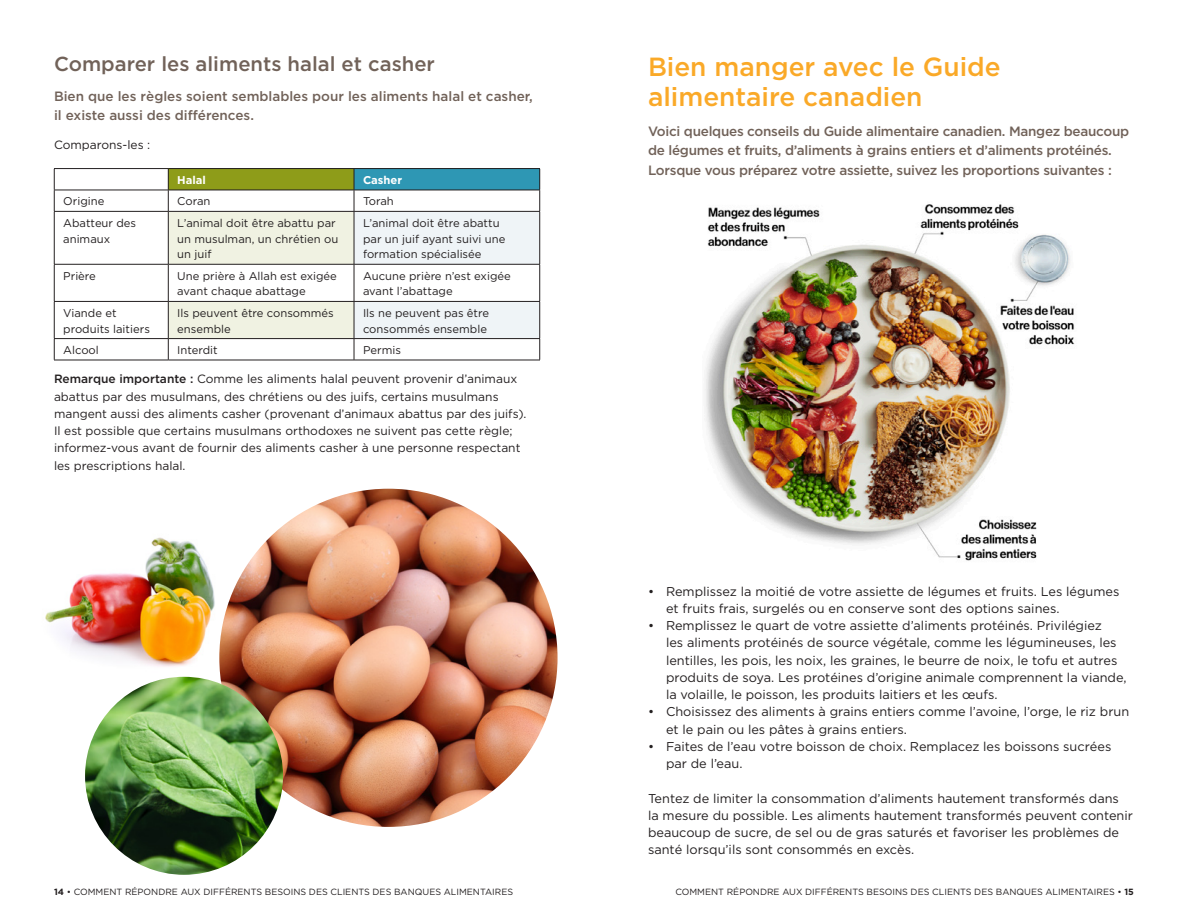
<style>
.page{position:relative;width:1188px;height:918px;background:#fff}
.page>*{position:absolute;margin:0;border:0;box-sizing:border-box;transform-origin:0 0}
.Page_header{font:500 26.25px/30px "Gotham";color:#faa928}
.Subhead_level_1{font:500 20.25px "Gotham";color:#716259}
.Intro_copy{font:500 13.5px/19.5px "Gotham";letter-spacing:-.02em;color:#716259}
.Intro_copy-2{font:500 13.5px/19.5px "Gotham";color:#716259}
.bullet_point{font:12.75px/17.2px "Gotham";color:#231f20}
.body_copy__space_bef{font:12px/17.2px "Gotham";color:#231f20}
.t1{font:11.25px/15.8px "Gotham";color:#231f20}
.t2{font:700 11.25px "Gotham";color:#fff}
.bullet_point-2{font:9px "Gotham";color:#231f20}
.s1{font-weight:500}
.s2{font-weight:700}
</style>
<div class="page">
<hr style="left:54px;top:168px;width:114px;height:1px;background:#231f20">
<hr style="left:168px;top:168px;width:186px;height:1px;background:#231f20">
<hr style="left:354px;top:168px;width:186px;height:1px;background:#231f20">
<hr style="left:54px;top:190px;width:114px;height:1px;background:#231f20">
<svg style="left:54px;top:169px;width:1px;height:42px"></svg>
<hr style="left:54px;top:211px;width:114px;height:1px;background:#231f20">
<hr style="left:54px;top:212px;width:1px;height:52px;background:#231f20">
<hr style="left:54px;top:264px;width:114px;height:1px;background:#231f20">
<hr style="left:54px;top:265px;width:1px;height:36px;background:#231f20">
<hr style="left:54px;top:301px;width:114px;height:1px;background:#231f20">
<hr style="left:54px;top:302px;width:1px;height:36px;background:#231f20">
<hr style="left:54px;top:338px;width:114px;height:1px;background:#231f20">
<svg style="left:54px;top:339px;width:1px;height:21px"></svg>
<svg style="left:168px;top:169px;width:372px;height:191px"></svg>
<hr style="left:54px;top:360px;width:114px;height:1px;background:#231f20">
<hr style="left:168px;top:360px;width:186px;height:1px;background:#231f20">
<hr style="left:354px;top:360px;width:186px;height:1px;background:#231f20">
<img style="left:219px;top:489px;width:339px;height:338px;border-radius:169px">
<img style="left:85px;top:677px;width:198px;height:198px;border-radius:99px">
<img style="left:45px;top:537px;width:179px;height:140px">
<img style="left:704px;top:204px;width:371px;height:357px">
<p class="Subhead_level_1" style="left:54px;top:52px;width:382px">Comparer les aliments halal et casher</p>
<p class="Intro_copy-2" style="left:54px;top:86px;width:480px">Bien que les règles soient semblables pour les aliments halal et casher, il existe aussi des différences.</p>
<p class="body_copy__space_bef" style="left:54px;top:136px;width:98px">Comparons-les :</p>
<p class="t2" style="left:177px;top:173px;width:30px">Halal</p>
<p class="t2" style="left:363px;top:173px;width:41px">Casher</p>
<p class="t1" style="left:63px;top:193px;width:43px">Origine</p>
<p class="t1" style="left:177px;top:193px;width:35px">Coran</p>
<p class="t1" style="left:363px;top:193px;width:32px">Torah</p>
<p class="t1" style="left:63px;top:215px;width:74px">Abatteur des animaux</p>
<p class="t1" style="left:177px;top:215px;width:163px">L’animal doit être abattu par un musulman, un chrétien ou un juif</p>
<p class="t1" style="left:363px;top:215px;width:144px">L’animal doit être abattu par un juif ayant suivi une formation spécialisée</p>
<p class="t1" style="left:63px;top:268px;width:34px">Prière</p>
<p class="t1" style="left:177px;top:268px;width:161px">Une prière à Allah est exigée avant chaque abattage</p>
<p class="t1" style="left:363px;top:268px;width:149px">Aucune prière n’est exigée avant l’abattage</p>
<p class="t1" style="left:63px;top:305px;width:88px">Viande et produits laitiers</p>
<p class="t1" style="left:177px;top:305px;width:158px">Ils peuvent être consommés ensemble</p>
<p class="t1" style="left:363px;top:305px;width:128px">Ils ne peuvent pas être consommés ensemble</p>
<p class="t1" style="left:63px;top:342px;width:37px">Alcool</p>
<p class="t1" style="left:177px;top:342px;width:42px">Interdit</p>
<p class="t1" style="left:363px;top:342px;width:39px">Permis</p>
<p class="body_copy__space_bef" style="left:54px;top:370px;width:474px"><span class="s1">Remarque importante :</span> Comme les aliments halal peuvent provenir d’animaux abattus par des musulmans, des chrétiens ou des juifs, certains musulmans mangent aussi des aliments casher (provenant d’animaux abattus par des juifs).<br>Il est possible que certains musulmans orthodoxes ne suivent pas cette règle; informez-vous avant de fournir des aliments casher à une personne respectant les prescriptions halal.</p>
<p class="Page_header" style="left:648px;top:51px;width:354px">Bien manger avec le Guide alimentaire canadien</p>
<p class="Intro_copy" style="left:648px;top:121px;width:483px">Voici quelques conseils du Guide alimentaire canadien. Mangez beaucoup de légumes et fruits, d’aliments à grains entiers et d’aliments protéinés.<br>Lorsque vous préparez votre assiette, suivez les proportions suivantes :</p>
<p class="bullet_point" style="left:666px;top:582px;width:455px;text-indent:-18px">• Remplissez la moitié de votre assiette de légumes et fruits. Les légumes et fruits frais, surgelés ou en conserve sont des options saines.</p>
<p class="bullet_point" style="left:666px;top:617px;width:462px;text-indent:-18px">• Remplissez le quart de votre assiette d’aliments protéinés. Privilégiez<br>les aliments protéinés de source végétale, comme les légumineuses, les lentilles, les pois, les noix, les graines, le beurre de noix, le tofu et autres produits de soya. Les protéines d’origine animale comprennent la viande, la volaille, le poisson, les produits laitiers et les œufs.</p>
<p class="bullet_point" style="left:666px;top:703px;width:465px;text-indent:-18px">• Choisissez des aliments à grains entiers comme l’avoine, l’orge, le riz brun et le pain ou les pâtes à grains entiers.</p>
<p class="bullet_point" style="left:666px;top:738px;width:447px;text-indent:-18px">• Faites de l’eau votre boisson de choix. Remplacez les boissons sucrées par de l’eau.</p>
<p class="bullet_point" style="left:648px;top:789px;width:486px">Tentez de limiter la consommation d’aliments hautement transformés dans<br>la mesure du possible. Les aliments hautement transformés peuvent contenir beaucoup de sucre, de sel ou de gras saturés et favoriser les problèmes de santé lorsqu’ils sont consommés en excès.</p>
<p class="bullet_point-2" style="left:54px;top:887px;width:461px"><span class="s2">14</span> • COMMENT RÉPONDRE AUX DIFFÉRENTS BESOINS DES CLIENTS DES BANQUES ALIMENTAIRES</p>
<p class="bullet_point-2" style="left:675px;top:887px;width:460px">COMMENT RÉPONDRE AUX DIFFÉRENTS BESOINS DES CLIENTS DES BANQUES ALIMENTAIRES • <span class="s2">15</span></p>
</div>
